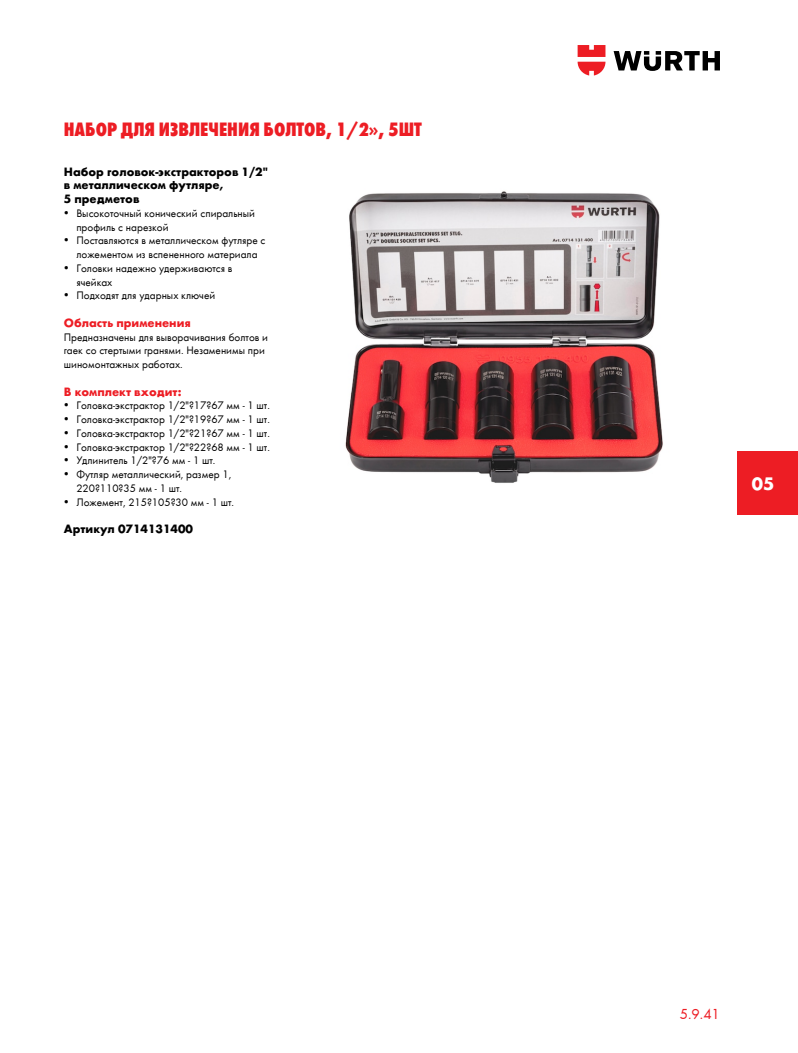
<style>
.page{position:relative;width:798px;height:1053px;background:#fff}
.page>*{position:absolute;margin:0;border:0;box-sizing:border-box;transform-origin:0 0}
.t1{font:20px "Wuerth Extra Bold Cond Caps";color:#ed1d24}
.t2{font:700 18.75px "Wuerth";color:#fff}
.t3{font:15px "Wuerth";color:#ed1d24}
.t4{font:700 12.5px/13.8px "Wuerth";color:#000}
.t5{font:700 12.5px "Wuerth";color:#ed1d24}
.t6{font:11.25px/13.8px "Wuerth";color:#000}
</style>
<div class="page">
<img style="left:345px;top:191px;width:318px;height:292px">
<svg style="left:613px;top:51px;width:106px;height:20px"></svg>
<svg style="left:577px;top:45px;width:28px;height:30px"></svg>
<div style="left:737px;top:450px;width:60px;height:64px;background:#ed1d24"></div>
<h1 class="t1" style="left:64px;top:116px;width:359px">Набор для извлечения болтов, 1/2», 5шт</h1>
<p class="t4" style="left:64px;top:163px;width:205px">Набор головок-экстракторов 1/2" в металлическом футляре,<br>5 предметов</p>
<p class="t6" style="left:76px;top:206px;width:180px;text-indent:-12px">• Высокоточный конический спиральный профиль с нарезкой</p>
<p class="t6" style="left:64px;top:233px;width:203px;text-align:center">• Поставляются в металлическом футляре с ложементом из вспененного материала</p>
<p class="t6" style="left:76px;top:261px;width:158px;text-indent:-12px">• Головки надежно удерживаются в ячейках</p>
<p class="t6" style="left:64px;top:288px;width:153px">• Подходят для ударных ключей</p>
<p class="t5" style="left:64px;top:313px;width:128px">Область применения</p>
<p class="t6" style="left:64px;top:329px;width:206px">Предназначены для выворачивания болтов и гаек со стертыми гранями. Незаменимы при шиномонтажных работах.</p>
<p class="t5" style="left:64px;top:382px;width:119px">В комплект входит:</p>
<p class="t6" style="left:64px;top:398px;width:207px">• Головка-экстрактор 1/2"?17?67 мм - 1 шт.</p>
<p class="t6" style="left:64px;top:412px;width:207px">• Головка-экстрактор 1/2"?19?67 мм - 1 шт.</p>
<p class="t6" style="left:64px;top:426px;width:207px">• Головка-экстрактор 1/2"?21?67 мм - 1 шт.</p>
<p class="t6" style="left:64px;top:439px;width:207px">• Головка-экстрактор 1/2"?22?68 мм - 1 шт.</p>
<p class="t6" style="left:64px;top:453px;width:153px">• Удлинитель 1/2"?76 мм - 1 шт.</p>
<p class="t6" style="left:76px;top:467px;width:156px;text-indent:-12px">• Футляр металлический, размер 1,<br>220?110?35 мм - 1 шт.</p>
<p class="t6" style="left:64px;top:494px;width:172px">• Ложемент, 215?105?30 мм - 1 шт.</p>
<p class="t4" style="left:64px;top:521px;width:131px">Артикул 0714131400</p>
<h2 class="t2" style="left:751px;top:470px;width:24px">05</h2>
<h3 class="t3" style="left:679px;top:1004px;width:41px">5.9.41</h3>
</div>
